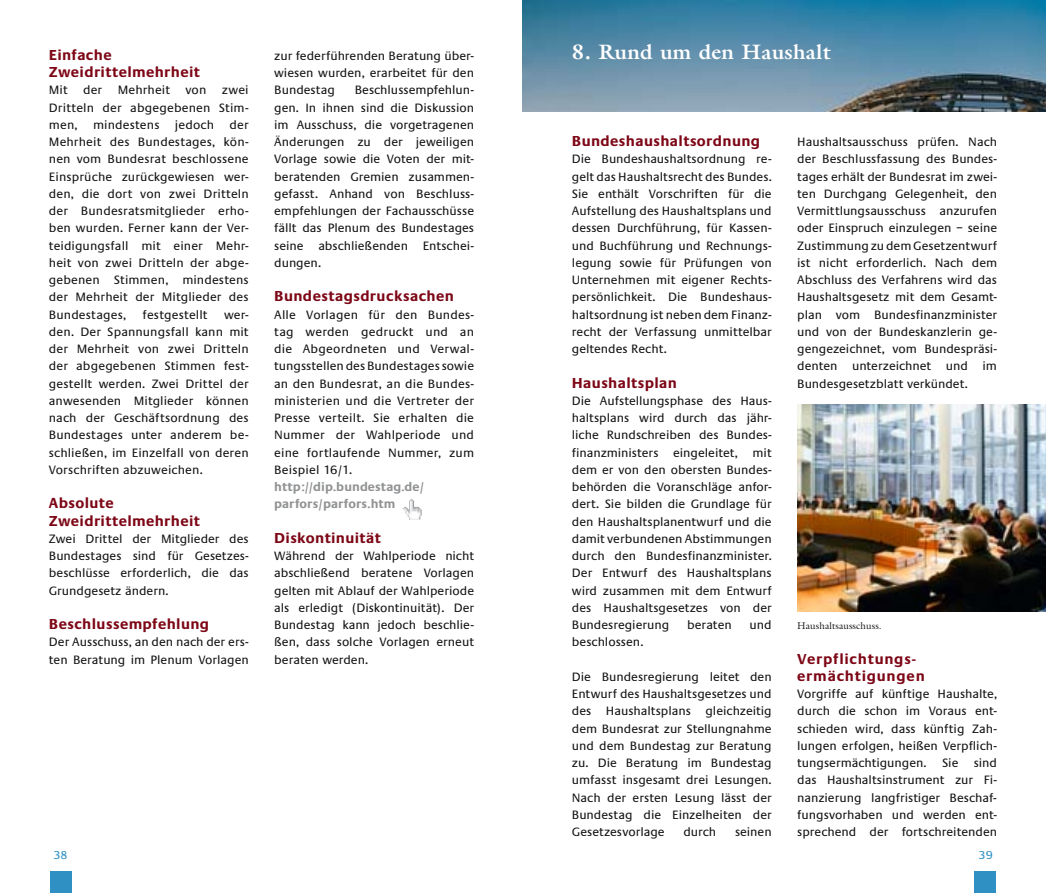
<style>
.page{position:relative;width:1046px;height:893px;background:#fff}
.page>*{position:absolute;margin:0;border:0;box-sizing:border-box;transform-origin:0 0}
.t1{font:700 21px "Galliard";letter-spacing:.01em;color:#fff}
.t2{font:700 15px/17.2px "Praxis EF";letter-spacing:.025em;color:#7d0716}
.t3{font:700 15px/17.2px "Praxis EF";letter-spacing:.05em;color:#7d0716}
.t4{font:700 12.75px/17.2px "Praxis EF";letter-spacing:.005em;color:#909294}
.t5{font:12.6px/17.2px "Praxis EF";color:#141314;text-align:justify}
.t6{font:12px "Praxis EF";color:#2f90c4}
.t7{font:9.75px "Galliard";letter-spacing:.01em;color:#141314}
</style>
<div class="page">
<div style="left:50px;top:872px;width:21px;height:21px;background:#2f90c4"></div>
<div style="left:975px;top:872px;width:21px;height:21px;background:#2f90c4"></div>
<img style="left:523px;top:0;width:523px;height:112px">
<img style="left:403px;top:499px;width:19px;height:21px">
<img style="left:797px;top:405px;width:249px;height:207px">
<p class="t2" style="left:49px;top:47px;width:153px">Einfache<br>Zweidrittelmehrheit</p>
<p class="t5" style="left:49px;top:83px;width:201px">Mit der Mehrheit von zwei Dritteln der abgegebenen Stim&shy;men, mindestens jedoch der Mehrheit des Bundestages, kön&shy;nen vom Bun desrat beschlosse ne Einsprüche zurückgewiesen wer&shy;den, die dort von zwei Dritteln der Bundesratsmitglieder erho&shy;ben wurden. Ferner kann der Ver&shy;tei di gungs fall mit einer Mehr&shy;heit von zwei Dritteln der abge&shy;ge benen Stimmen, mindestens der Mehrheit der Mitglieder des Bundestages,</p>
<p class="t5" style="left:143px;top:307px;width:66px">festgestellt</p>
<p class="t5" style="left:49px;top:307px;width:201px;text-indent:175px">wer&shy;den. Der Spannungsfall kann mit der Mehrheit von zwei Dritteln der abgegebenen Stimmen fest&shy;gestellt werden. Zwei Drittel der anwesen den Mitglieder können nach der Geschäftsordnung des Bundestages unter anderem be&shy;schließen, im Einzelfall von deren Vorschriften abzuweichen.</p>
<p class="t2" style="left:49px;top:496px;width:153px">Absolute<br>Zweidrittelmehrheit</p>
<p class="t5" style="left:49px;top:531px;width:201px">Zwei Drittel der Mitglieder des Bundestages sind für Gesetzes&shy;beschlüsse erforderlich, die das Grundgesetz ändern.</p>
<p class="t2" style="left:49px;top:617px;width:162px">Beschlussempfehlung</p>
<p class="t5" style="left:49px;top:635px;width:201px">Der Ausschuss, an den nach der ers&shy;ten Beratung im Plenum Vorlagen</p>
<p class="t5" style="left:274px;top:48px;width:201px">zur federführenden Be ra tung über&shy;wiesen wurden, erarbeitet für den Bundestag</p>
<p class="t5" style="left:274px;top:83px;width:201px;text-indent:80px">Beschluss empfeh lun&shy;gen. In ihnen sind die Diskussion im Ausschuss, die vorgetragenen Änderungen zu der jeweiligen Vorlage sowie die Voten der mit&shy;beratenden Gremien zu sammen - gefasst. Anhand von Beschluss - empfehlungen der Fach aus schüsse fällt das Plenum des Bundestages seine abschließenden Ent schei&shy;dungen.</p>
<p class="t2" style="left:274px;top:289px;width:181px">Bundestagsdrucksachen</p>
<p class="t5" style="left:274px;top:307px;width:201px">Alle Vorlagen für den Bundes&shy;tag werden gedruckt und an die Abgeordneten und Verwal&shy;tungsstellen des Bundestages so wie an den Bundesrat, an die Bundes&shy;minis terien und die Ver treter der Presse verteilt. Sie er halten die Nummer der Wahlperiode und eine fortlaufende Nummer, zum Beispiel 16/1.</p>
<p class="t4" style="left:274px;top:479px;width:151px">http://dip.bundestag.de/ parfors/parfors.htm</p>
<p class="t2" style="left:274px;top:530px;width:108px">Diskontinuität</p>
<p class="t5" style="left:274px;top:548px;width:201px">Während der Wahlperiode nicht abschließend beratene Vorlagen gelten mit Ablauf der Wahlperiode als erledigt (Diskontinuität). Der Bundestag kann jedoch beschlie&shy;ßen, dass solche Vorlagen erneut beraten werden.</p>
<h1 class="t1" style="left:572px;top:44px;width:260px">8. Rund um den Haushalt</h1>
<p class="t2" style="left:572px;top:134px;width:190px">Bundeshaushaltsordnung</p>
<p class="t5" style="left:572px;top:152px;width:201px">Die Bundeshaushaltsordnung re&shy;gelt das Haushaltsrecht des Bundes.<br>Sie enthält Vorschriften für die Aufstellung des Haushalts plans und dessen Durchführung, für Kassen&shy;und Buchführung und Rech nungs&shy;legung sowie für Prü fungen von Unternehmen mit eige ner Rechts&shy;persönlichkeit. Die Bundeshaus&shy;haltsordnung ist neben dem Finanz&shy;recht der Ver fassung un mittelbar geltendes Recht.</p>
<p class="t2" style="left:572px;top:375px;width:107px">Haushaltsplan</p>
<p class="t5" style="left:572px;top:393px;width:201px">Die Aufstellungsphase des Haus&shy;haltsplans wird durch das jähr&shy;liche Rundschreiben des Bundes&shy;finanzministers einge lei tet, mit dem er von den obers ten Bundes&shy;behörden die Voranschläge anfor&shy;dert. Sie bilden die Grundlage für den Haushaltsplanentwurf und die damit verbundenen Abstimmungen durch den Bundesfinanzmi ni ster.<br>Der Entwurf des Haushaltsplans wird zusammen mit dem Entwurf des Haushaltsgesetzes von der Bundesregierung</p>
<p class="t5" style="left:687px;top:617px;width:46px">beraten</p>
<p class="t5" style="left:750px;top:617px;width:24px">und</p>
<p class="t5" style="left:572px;top:635px;width:73px">beschlossen.</p>
<p class="t5" style="left:572px;top:669px;width:201px">Die Bundesregierung leitet den Entwurf des Haushaltsgesetzes und des Haushaltsplans gleichzeitig dem Bundesrat zur Stellungnahme und dem Bundestag zur Beratung zu. Die Beratung im Bundestag umfasst insgesamt drei Lesungen.<br>Nach der ersten Lesung lässt der Bundestag die Einzelheiten der Ge setzesvorlage</p>
<p class="t5" style="left:683px;top:824px;width:34px">durch</p>
<p class="t5" style="left:735px;top:824px;width:38px">seinen</p>
<p class="t5" style="left:797px;top:134px;width:201px">Haushaltsausschuss prüfen. Nach der Beschlussfassung des Bundes&shy;tages erhält der Bundesrat im zwei&shy;ten Durchgang Gelegenheit, den Vermittlungsausschuss an zu ru fen oder Einspruch einzu legen – seine Zustimmung zu dem Gesetzentwurf ist nicht erfor der lich. Nach dem Abschluss des Verfahrens wird das Haushaltsgesetz mit dem Gesamt&shy;plan vom Bundesfinanz minis ter und von der Bundeskanz lerin ge&shy;gengezeichnet, vom Bundes präsi&shy;denten unterzeichnet und im Bundesgesetzblatt verkündet.</p>
<p class="t7" style="left:797px;top:622px;width:86px">Haushaltsausschuss.</p>
<p class="t3" style="left:797px;top:651px;width:129px">Verpflichtungs&shy;ermächtigungen</p>
<p class="t5" style="left:797px;top:686px;width:201px">Vorgriffe auf künftige Haushalte, durch die schon im Voraus ent&shy;schieden wird, dass künftig Zah&shy;lungen erfolgen, heißen Verpflich&shy;tungsermächtigungen. Sie sind das Haushaltsinstrument zur Fi&shy;nan zierung langfristiger Be schaf&shy;fungs vorhaben und werden ent&shy;sprechend der fortschreiten den</p>
<p class="t6" style="left:53px;top:851px;width:16px">38</p>
<p class="t6" style="left:979px;top:851px;width:16px">39</p>
</div>
